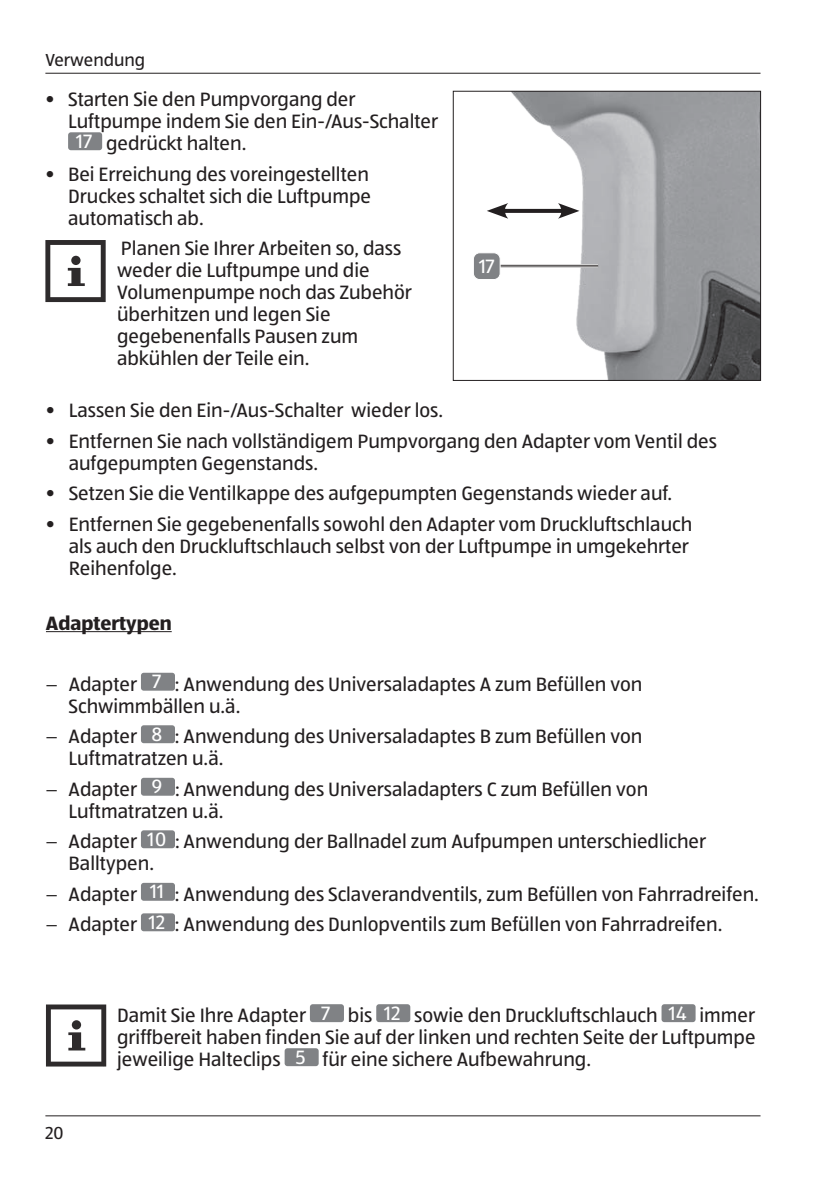
<style>
.page{position:relative;width:840px;height:1191px;background:#fff}
.page>*{position:absolute;margin:0;border:0;box-sizing:border-box;transform-origin:0 0}
.t1{font:20px/22px "ALDISUEDOT";color:#231f20}
.t2{font:700 20px "ALDISUEDOT";color:#231f20}
.t3{font:20px "ALDISUEDOT";color:#fff}
.t4{font:18px "ALDISUEDOT";color:#231f20}
.s1{color:#fff}
.s2{font-family:"Myriad Pro"}
</style>
<div class="page">
<hr style="left:45px;top:73px;width:715px;height:1px;background:#231f20">
<hr style="left:45px;top:1115px;width:715px;height:1px;background:#231f20">
<div style="left:68px;top:132px;width:34px;height:18px;background:#808285;border-radius:3px"></div>
<svg style="left:45px;top:240px;width:61px;height:62px"></svg>
<img style="left:508px;top:93px;width:250px;height:286px">
<div style="left:452px;top:91px;width:308px;height:290px;border:1px solid #231f20"></div>
<div style="left:310px;top:1004px;width:34px;height:18px;background:#808285;border-radius:3px"></div>
<div style="left:376px;top:1004px;width:34px;height:18px;background:#808285;border-radius:3px"></div>
<div style="left:661px;top:1004px;width:34px;height:18px;background:#808285;border-radius:3px"></div>
<div style="left:284px;top:1048px;width:34px;height:18px;background:#808285;border-radius:3px"></div>
<svg style="left:46px;top:1004px;width:60px;height:62px"></svg>
<hr style="left:46px;top:631px;width:126px;height:1px;background:#231f20">
<div style="left:141px;top:673px;width:34px;height:17px;background:#808285;border-radius:3px"></div>
<div style="left:141px;top:725px;width:34px;height:18px;background:#808285;border-radius:3px"></div>
<div style="left:141px;top:778px;width:34px;height:17px;background:#808285;border-radius:3px"></div>
<div style="left:141px;top:830px;width:34px;height:18px;background:#808285;border-radius:3px"></div>
<div style="left:141px;top:883px;width:34px;height:17px;background:#808285;border-radius:3px"></div>
<div style="left:141px;top:913px;width:34px;height:18px;background:#808285;border-radius:3px"></div>
<svg style="left:508px;top:209px;width:49px;height:4px"></svg>
<svg style="left:557px;top:203px;width:22px;height:16px"></svg>
<svg style="left:487px;top:203px;width:21px;height:16px"></svg>
<hr style="left:495px;top:264px;width:102px;height:3px;background:#231f20">
<hr style="left:495px;top:267px;width:102px;height:1px;background:#fff">
<hr style="left:495px;top:264px;width:102px;height:1px;background:#fff">
<div style="left:473px;top:253px;width:27px;height:26px;background:#808285;border-radius:6px"></div>
<div style="left:472px;top:252px;width:28px;height:28px;border:1px solid #fff;border-radius:6px"></div>
<p class="t4" style="left:45px;top:49px;width:101px">Verwendung</p>
<p class="t1" style="left:45px;top:88px;width:311px">• Starten Sie den Pumpvorgang der</p>
<p class="t1" style="left:68px;top:110px;width:371px">Luftpumpe indem Sie den Ein-/Aus-Schalter</p>
<p class="t1" style="left:76px;top:132px;width:172px"><span class="s1">17</span> gedrückt halten.</p>
<p class="t1" style="left:68px;top:162px;width:304px;text-align:justify;text-indent:-23px">• Bei Erreichung des voreingestellten Druckes schaltet sich die Luftpumpe automatisch ab.</p>
<p class="t1" style="left:117px;top:237px;width:296px">Planen Sie Ihrer Arbeiten so, dass weder die Luftpumpe und die<br>Volumenpumpe noch das Zubehör überhitzen und legen Sie gegebenenfalls Pausen zum abkühlen der Teile ein.</p>
<p class="t1" style="left:46px;top:399px;width:398px">• Lassen Sie den Ein-/Aus-Schalter wieder los.</p>
<p class="t1" style="left:69px;top:429px;width:649px;text-indent:-23px">• Entfernen Sie nach vollständigem Pumpvorgang den Adapter vom Ventil des aufgepumpten Gegenstands.</p>
<p class="t1" style="left:46px;top:482px;width:627px">• Setzen Sie die Ventilkappe des aufgepumpten Gegenstands wieder auf.</p>
<p class="t1" style="left:69px;top:512px;width:624px;text-indent:-23px">• Entfernen Sie gegebenenfalls sowohl den Adapter vom Druckluftschlauch als auch den Druckluftschlauch selbst von der Luftpumpe in umgekehrter<br>Reihenfolge.</p>
<p class="t3" style="left:479px;top:253px;width:17px">17</p>
<p class="t2" style="left:46px;top:609px;width:127px">Adaptertypen</p>
<p class="t1" style="left:69px;top:672px;width:575px;text-indent:-23px"><span class="s2">−</span> Adapter <span class="s1">7</span> : Anwendung des Universaladaptes A zum Befüllen von<br>Schwimmbällen u.ä.</p>
<p class="t1" style="left:69px;top:725px;width:575px;text-indent:-23px"><span class="s2">−</span> Adapter <span class="s1">8</span> : Anwendung des Universaladaptes B zum Befüllen von<br>Luftmatratzen u.ä.</p>
<p class="t1" style="left:69px;top:777px;width:580px;text-indent:-23px"><span class="s2">−</span> Adapter <span class="s1">9</span> : Anwendung des Universaladapters C zum Befüllen von<br>Luftmatratzen u.ä.</p>
<p class="t1" style="left:69px;top:830px;width:638px;text-indent:-23px"><span class="s2">−</span> Adapter <span class="s1">10</span> : Anwendung der Ballnadel zum Aufpumpen unterschiedlicher<br>Balltypen.</p>
<p class="t1" style="left:46px;top:878px;width:714px;line-height:30.6px"><span class="s2">−</span> Adapter <span class="s1">11</span> : Anwendung des Sclaverandventils, zum Befüllen von Fahrradreifen. <span class="s2">−</span> Adapter <span class="s1">12</span> : Anwendung des Dunlopventils zum Befüllen von Fahrradreifen.</p>
<p class="t4" style="left:45px;top:1120px;width:20px">20</p>
<p class="t1" style="left:117px;top:1003px;width:639px;text-align:justify">Damit Sie Ihre Adapter <span class="s1">7</span> bis <span class="s1">12</span> sowie den Druckluftschlauch <span class="s1">14</span> immer griffbereit haben finden Sie auf der linken und rechten Seite der Luftpumpe jeweilige Halteclips <span class="s1">5</span> für eine sichere Aufbewahrung.</p>
</div>
